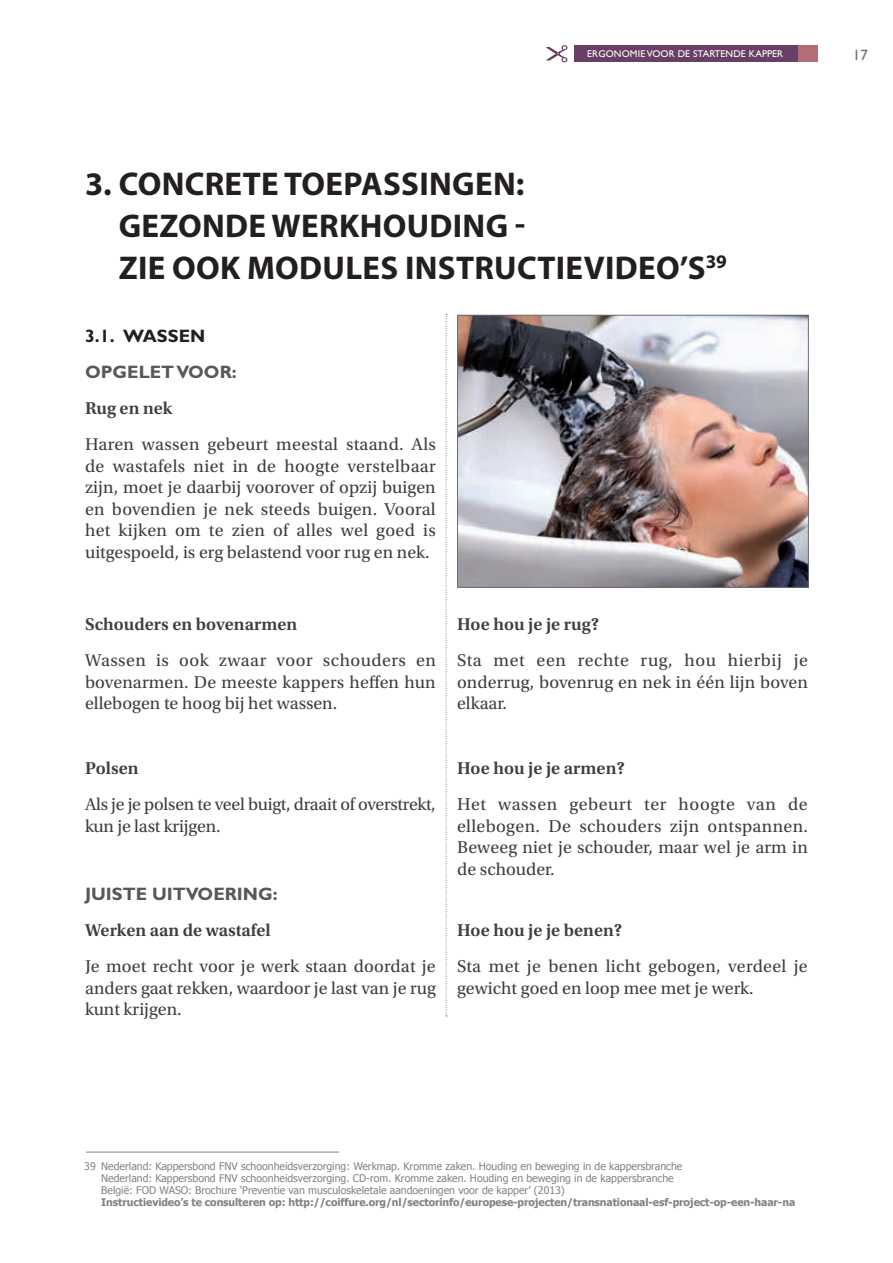
<style>
.page{position:relative;width:893px;height:1263px;background:#fff}
.page>*{position:absolute;margin:0;border:0;box-sizing:border-box;transform-origin:0 0}
.t1{font:700 33px/42px "Myriad Pro";letter-spacing:.01em;color:#231f20}
.t2{font:18px/21.6px "Utopia Std";color:#3e3e3f;text-align:justify}
.t3{font:600 18px "Utopia Std";color:#3e3e3f}
.t4{font:700 18px "Gill Sans Std";color:#57585a}
.t5{font:700 18px "Gill Sans Std";color:#231f20}
.t6{font:15px "Gill Sans Std";color:#6c6d70}
.t7{font:10.5px/12px "Tahoma";color:#808285}
.t8{font:700 10.5px "Tahoma";letter-spacing:-.01em;color:#808285}
.t9{font:9.9px "Gill Sans Std";letter-spacing:.01em;color:#fff}
</style>
<div class="page">
<div style="left:574px;top:45px;width:225px;height:17px;background:#684067"></div>
<svg style="left:546px;top:45px;width:21px;height:17px"></svg>
<div style="left:798px;top:45px;width:20px;height:17px;background:#b56d75"></div>
<img style="left:459px;top:317px;width:348px;height:269px">
<div style="left:457px;top:315px;width:352px;height:273px;border:1px solid #6c6d70"></div>
<hr style="left:86px;top:1152px;width:253px;height:1px;background:#808285">
<svg style="left:446px;top:314px;width:1px;height:702px"></svg>
<p class="t9" style="left:587px;top:48px;width:197px">ERGONOMIE VOOR DE STARTENDE KAPPER</p>
<p class="t6" style="left:853px;top:47px;width:16px">17</p>
<h1 class="t1" style="left:119px;top:162px;width:610px;text-indent:-34px">3. CONCRETE TOEPASSINGEN:<br>GEZONDE WERKHOUDING -<br>ZIE OOK MODULES INSTRUCTIEVIDEO’S<sup>39</sup></h1>
<p class="t5" style="left:85px;top:325px;width:122px">3.1. WASSEN</p>
<p class="t4" style="left:85px;top:361px;width:153px">OPGELET VOOR:</p>
<p class="t3" style="left:85px;top:398px;width:89px">Rug en nek</p>
<p class="t2" style="left:85px;top:434px;width:352px">Haren wassen gebeurt meestal staand. Als de wastafels niet in de hoogte verstelbaar zijn, moet je daarbij voorover of opzij buigen en bovendien je nek steeds buigen. Vooral het kijken om te zien of alles wel goed is uitgespoeld, is erg belastend voor rug en nek.</p>
<p class="t3" style="left:85px;top:614px;width:214px">Schouders en bovenarmen</p>
<p class="t2" style="left:85px;top:650px;width:352px">Wassen is ook zwaar voor schouders en bovenarmen. De meeste kappers heffen hun ellebogen te hoog bij het wassen.</p>
<p class="t3" style="left:85px;top:758px;width:55px">Polsen</p>
<p class="t2" style="left:85px;top:794px;width:352px">Als je je polsen te veel buigt, draait of overstrekt, kun je last krijgen.</p>
<p class="t4" style="left:85px;top:883px;width:194px">JUISTE UITVOERING:</p>
<p class="t3" style="left:85px;top:920px;width:187px">Werken aan de wastafel</p>
<p class="t2" style="left:85px;top:956px;width:352px">Je moet recht voor je werk staan doordat je anders gaat rekken, waardoor je last van je rug kunt krijgen.</p>
<p class="t3" style="left:457px;top:614px;width:144px">Hoe hou je je rug?</p>
<p class="t2" style="left:457px;top:650px;width:352px">Sta met een rechte rug, hou hierbij je onderrug, bovenrug en nek in één lijn boven elkaar.</p>
<p class="t3" style="left:457px;top:758px;width:169px">Hoe hou je je armen?</p>
<p class="t2" style="left:457px;top:794px;width:352px">Het wassen gebeurt ter hoogte van de ellebogen. De schouders zijn ontspannen.<br>Beweeg niet je schouder, maar wel je arm in de schouder.</p>
<p class="t3" style="left:457px;top:920px;width:167px">Hoe hou je je benen?</p>
<p class="t2" style="left:457px;top:956px;width:352px">Sta met je benen licht gebogen, verdeel je gewicht goed en loop mee met je werk.</p>
<p class="t7" style="left:101px;top:1160px;width:583px;text-indent:-17px">39 Nederland: Kappersbond FNV schoonheidsverzorging: Werkmap. Kromme zaken. Houding en beweging in de kappersbranche<br>Nederland: Kappersbond FNV schoonheidsverzorging. CD-rom. Kromme zaken. Houding en beweging in de kappersbranche<br>België: FOD WASO: Brochure ‘Preventie van musculoskeletale aandoeningen voor de kapper’ (2013)</p>
<p class="t8" style="left:101px;top:1195px;width:695px">Instructievideo’s te consulteren op: http://coiffure.org/nl/sectorinfo/europese-projecten/transnationaal-esf-project-op-een-haar-na</p>
</div>
